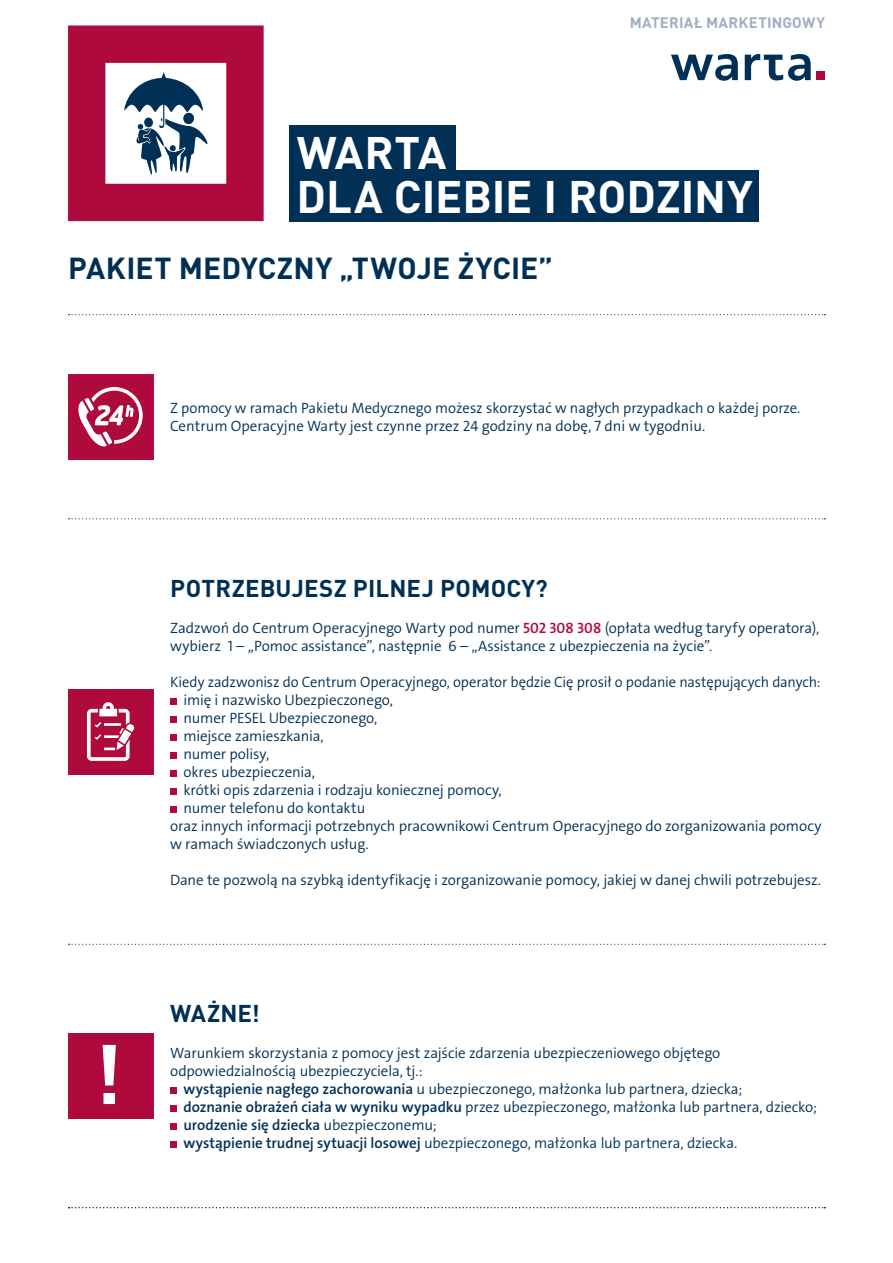
<style>
.page{position:relative;width:893px;height:1263px;background:#fff}
.page>*{position:absolute;margin:0;border:0;box-sizing:border-box;transform-origin:0 0}
.t1{font:700 45px "DIN Pro CE";color:#fff}
.t2{font:700 30px "DIN Pro CE";letter-spacing:.005em;color:#003056}
.t3{font:700 24px "DIN Pro CE";letter-spacing:.005em;color:#003056}
.t4{font:300 15px/18px "The Sans Old";letter-spacing:-.005em;color:#003056}
.t5{font:700 15px "DIN Pro CE";letter-spacing:.01em;color:#a1afc1}
.s1{font-weight:600;color:#af0a3d}
.s2{font-weight:600}
</style>
<div class="page">
<div style="left:289px;top:170px;width:470px;height:51px;background:#003056"></div>
<div style="left:289px;top:125px;width:167px;height:54px;background:#003056"></div>
<svg style="left:69px;top:314px;width:756px;height:1px"></svg>
<svg style="left:68px;top:26px;width:196px;height:195px"></svg>
<div style="left:816px;top:72px;width:9px;height:8px;background:#af0a3d"></div>
<svg style="left:671px;top:54px;width:67px;height:27px"></svg>
<svg style="left:745px;top:54px;width:66px;height:27px"></svg>
<svg style="left:69px;top:944px;width:756px;height:1px"></svg>
<svg style="left:69px;top:1207px;width:756px;height:1px"></svg>
<svg style="left:69px;top:518px;width:756px;height:1px"></svg>
<div style="left:170px;top:698px;width:7px;height:7px;background:#af0a3d"></div>
<div style="left:170px;top:716px;width:7px;height:7px;background:#af0a3d"></div>
<div style="left:170px;top:734px;width:7px;height:7px;background:#af0a3d"></div>
<div style="left:170px;top:752px;width:7px;height:7px;background:#af0a3d"></div>
<div style="left:170px;top:770px;width:7px;height:7px;background:#af0a3d"></div>
<div style="left:170px;top:788px;width:7px;height:7px;background:#af0a3d"></div>
<div style="left:170px;top:806px;width:7px;height:7px;background:#af0a3d"></div>
<div style="left:170px;top:1087px;width:7px;height:7px;background:#af0a3d"></div>
<div style="left:170px;top:1105px;width:7px;height:7px;background:#af0a3d"></div>
<div style="left:170px;top:1123px;width:7px;height:7px;background:#af0a3d"></div>
<div style="left:170px;top:1141px;width:7px;height:7px;background:#af0a3d"></div>
<div style="left:68px;top:374px;width:85px;height:85px;background:#af0a3d"></div>
<svg style="left:78px;top:387px;width:65px;height:60px"></svg>
<div style="left:68px;top:689px;width:85px;height:85px;background:#af0a3d"></div>
<svg style="left:87px;top:702px;width:48px;height:59px"></svg>
<div style="left:68px;top:1033px;width:85px;height:85px;background:#af0a3d"></div>
<svg style="left:103px;top:1045px;width:13px;height:59px"></svg>
<h1 class="t1" style="left:297px;top:118px;width:151px">WARTA</h1>
<p class="t5" style="left:630px;top:11px;width:197px">MATERIAŁ MARKETINGOWY</p>
<h1 class="t1" style="left:297px;top:161px;width:458px">DLA CIEBIE I RODZINY</h1>
<h2 class="t2" style="left:68px;top:245px;width:486px">PAKIET MEDYCZNY „TWOJE ŻYCIE”</h2>
<p class="t4" style="left:170px;top:399px;width:632px">Z pomocy w ramach Pakietu Medycznego możesz skorzystać w nagłych przypadkach o każdej porze.<br>Centrum Operacyjne Warty jest czynne przez 24 godziny na dobę, 7 dni w tygodniu.</p>
<h3 class="t3" style="left:170px;top:569px;width:379px">POTRZEBUJESZ PILNEJ POMOCY?</h3>
<p class="t4" style="left:170px;top:619px;width:651px">Zadzwoń do Centrum Operacyjnego Warty pod numer <span class="s1">502 308 308</span> (opłata według taryfy operatora), wybierz 1 – „Pomoc assistance”, następnie 6 – „Assistance z ubezpieczenia na życie”.</p>
<p class="t4" style="left:170px;top:673px;width:652px">Kiedy zadzwonisz do Centrum Operacyjnego, operator będzie Cię prosił o podanie następujących danych:</p>
<p class="t4" style="left:183px;top:691px;width:211px">imię i nazwisko Ubezpieczonego,</p>
<p class="t4" style="left:183px;top:709px;width:195px">numer PESEL Ubezpieczonego,</p>
<p class="t4" style="left:183px;top:727px;width:142px">miejsce zamieszkania,</p>
<p class="t4" style="left:183px;top:745px;width:87px">numer polisy,</p>
<p class="t4" style="left:183px;top:763px;width:133px">okres ubezpieczenia,</p>
<p class="t4" style="left:183px;top:781px;width:320px">krótki opis zdarzenia i rodzaju koniecznej pomocy,</p>
<p class="t4" style="left:183px;top:799px;width:183px">numer telefonu do kontaktu</p>
<p class="t4" style="left:170px;top:817px;width:653px">oraz innych informacji potrzebnych pracownikowi Centrum Operacyjnego do zorganizowania pomocy</p>
<p class="t4" style="left:170px;top:835px;width:200px">w ramach świadczonych usług.</p>
<p class="t4" style="left:170px;top:871px;width:652px">Dane te pozwolą na szybką identyfikację i zorganizowanie pomocy, jakiej w danej chwili potrzebujesz.</p>
<h3 class="t3" style="left:170px;top:995px;width:91px">WAŻNE!</h3>
<p class="t4" style="left:170px;top:1044px;width:552px">Warunkiem skorzystania z pomocy jest zajście zdarzenia ubezpieczeniowego objętego odpowiedzialnością ubezpieczyciela, tj.:</p>
<p class="t4" style="left:183px;top:1080px;width:635px"><span class="s2">wystąpienie nagłego zachorowania</span> u ubezpieczonego, małżonka lub partnera, dziecka;<br><span class="s2">doznanie obrażeń ciała w wyniku wypadku</span> przez ubezpieczonego, małżonka lub partnera, dziecko; <span class="s2">urodzenie się dziecka</span> ubezpieczonemu;<br><span class="s2">wystąpienie trudnej sytuacji losowej</span> ubezpieczonego, małżonka lub partnera, dziecka.</p>
</div>
